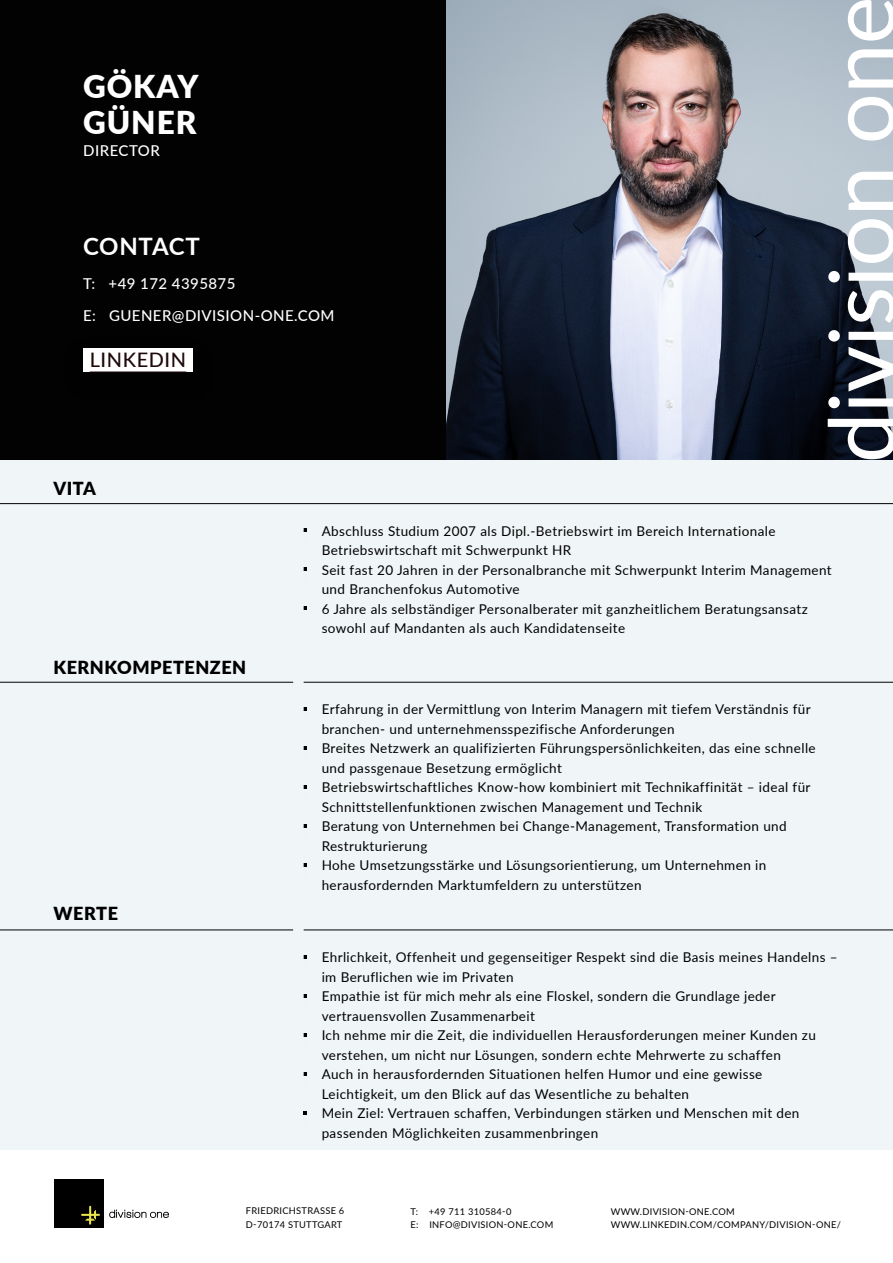
<style>
.page{position:relative;width:893px;height:1263px;background:#fff}
.page>*{position:absolute;margin:0;border:0;box-sizing:border-box;transform-origin:0 0}
.t1{font:900 31.5px/36px "Lato";letter-spacing:.03em;color:#fff}
.t2{font:700 24px "Lato";letter-spacing:.025em;color:#fff}
.t3{font:500 19.95px "Lato";letter-spacing:.03em;color:#1f090a}
.t4{font:900 18px "Lato";letter-spacing:.03em;color:#000}
.t5{font:500 15px/32px "Lato";letter-spacing:.03em;color:#fff}
.t6{font:13.5px/19.5px "Lato";letter-spacing:.03em;color:#000}
.t7{font:9.3px/13.4px "Lato";letter-spacing:.03em;color:#000}
</style>
<div class="page">
<div style="left:0;top:459px;width:893px;height:702px;background:#f0f5f7"></div>
<svg style="left:304px;top:707px;width:3px;height:4px"></svg>
<svg style="left:304px;top:746px;width:3px;height:4px"></svg>
<svg style="left:304px;top:785px;width:3px;height:4px"></svg>
<svg style="left:304px;top:824px;width:3px;height:4px"></svg>
<svg style="left:304px;top:863px;width:3px;height:4px"></svg>
<div style="left:0;top:1150px;width:893px;height:113px;background:#fff"></div>
<div style="left:54px;top:1179px;width:50px;height:49px;background:#000"></div>
<svg style="left:81px;top:1206px;width:19px;height:18px"></svg>
<svg style="left:109px;top:1209px;width:60px;height:9px"></svg>
<div style="left:0;top:0;width:893px;height:459px;background:#020203"></div>
<hr style="left:0;top:503px;width:893px;height:1px;background:#000">
<hr style="left:0;top:682px;width:893px;height:1px;background:#000">
<hr style="left:0;top:930px;width:893px;height:1px;background:#000">
<div style="left:293px;top:513px;width:11px;height:565px;background:#f0f5f7"></div>
<div style="left:83px;top:348px;width:110px;height:24px;background:#fff"></div>
<hr style="left:90px;top:371px;width:96px;height:1px;background:#1f090a">
<img style="left:447px;top:0;width:381px;height:459px">
<svg style="left:828px;top:0;width:65px;height:459px;background:#9ea5ae"></svg>
<h1 class="t1" style="left:83px;top:67px;width:117px">GÖKAY<br>GÜNER</h1>
<p class="t5" style="left:83px;top:134px;width:78px">DIRECTOR</p>
<h2 class="t2" style="left:83px;top:228px;width:118px">CONTACT</h2>
<p class="t5" style="left:83px;top:267px;width:253px">T: +49 172 4395875<br>E: GUENER@DIVISION-ONE.COM</p>
<h3 class="t3" style="left:90px;top:346px;width:98px">LINKEDIN</h3>
<h3 class="t4" style="left:54px;top:475px;width:44px">VITA</h3>
<h3 class="t4" style="left:54px;top:653px;width:194px">KERNKOMPETENZEN</h3>
<h3 class="t4" style="left:54px;top:900px;width:66px">WERTE</h3>
<p class="t6" style="left:322px;top:520px;width:511px">Abschluss Studium 2007 als Dipl.-Betriebswirt im Bereich Internationale Betriebswirtschaft mit Schwerpunkt HR<br>Seit fast 20 Jahren in der Personalbranche mit Schwerpunkt Interim Management und Branchenfokus Automotive<br>6 Jahre als selbständiger Personalberater mit ganzheitlichem Beratungsansatz sowohl auf Mandanten als auch Kandidatenseite</p>
<p class="t6" style="left:322px;top:699px;width:496px">Erfahrung in der Vermittlung von Interim Managern mit tiefem Verständnis für branchen- und unternehmensspezifische Anforderungen<br>Breites Netzwerk an qualifizierten Führungspersönlichkeiten, das eine schnelle und passgenaue Besetzung ermöglicht<br>Betriebswirtschaftliches Know-how kombiniert mit Technikaffinität – ideal für Schnittstellenfunktionen zwischen Management und Technik<br>Beratung von Unternehmen bei Change-Management, Transformation und Restrukturierung<br>Hohe Umsetzungsstärke und Lösungsorientierung, um Unternehmen in herausfordernden Marktumfeldern zu unterstützen</p>
<p class="t6" style="left:322px;top:947px;width:517px">Ehrlichkeit, Offenheit und gegenseitiger Respekt sind die Basis meines Handelns – im Beruflichen wie im Privaten<br>Empathie ist für mich mehr als eine Floskel, sondern die Grundlage jeder vertrauensvollen Zusammenarbeit<br>Ich nehme mir die Zeit, die individuellen Herausforderungen meiner Kunden zu verstehen, um nicht nur Lösungen, sondern echte Mehrwerte zu schaffen<br>Auch in herausfordernden Situationen helfen Humor und eine gewisse Leichtigkeit, um den Blick auf das Wesentliche zu behalten<br>Mein Ziel: Vertrauen schaffen, Verbindungen stärken und Menschen mit den passenden Möglichkeiten zusammenbringen</p>
<p class="t7" style="left:246px;top:1204px;width:100px">FRIEDRICHSTRASSE 6<br>D-70174 STUTTGART</p>
<p class="t7" style="left:410px;top:1204px;width:144px">T: +49 711 310584-0<br>E: INFO@DIVISION-ONE.COM</p>
<p class="t7" style="left:611px;top:1204px;width:232px">WWW.DIVISION-ONE.COM<br>WWW.LINKEDIN.COM/COMPANY/DIVISION-ONE/</p>
</div>
